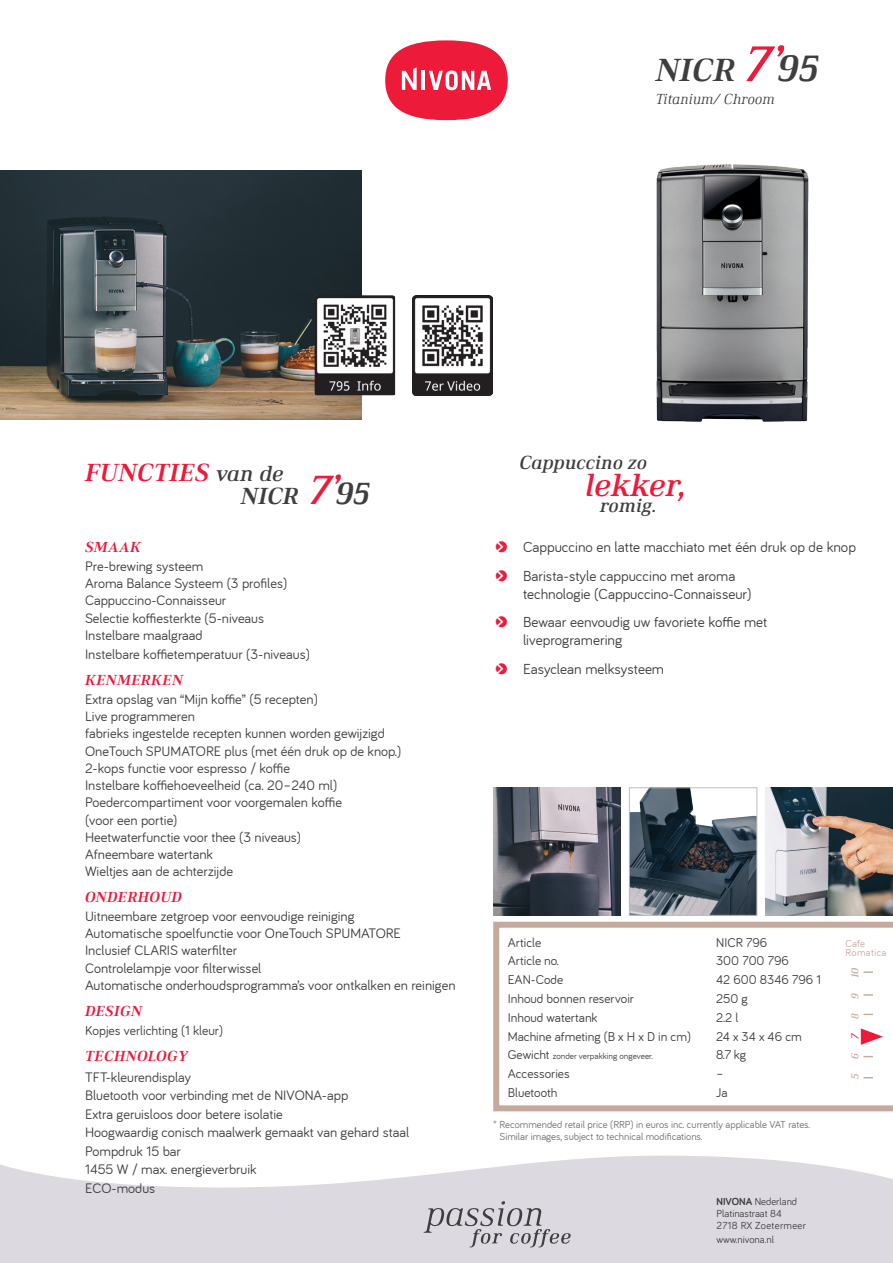
<style>
.page{position:relative;width:893px;height:1263px;background:#fff}
.page>*{position:absolute;margin:0;border:0;box-sizing:border-box;transform-origin:0 0}
._001_Prod_ANR_Bariol{font:italic 700 33px "Ethos";color:#3e3e3f}
._01_Head_Ethos_54_50{font:italic 500 33px "Ethos";color:#ed1a3a}
._5_Features{font:italic 700 25.5px "Ethos";color:#ed1a3a}
._001_Prod_ANR_Bariol-2{font:italic 700 24px "Ethos";color:#3e3e3f}
._13_black{font:italic 500 19.5px "Ethos";color:#3e3e3f}
.t1{font:15px/18px "Bariol";color:#3e3e3f}
.StVer_03_Funktionen{font:italic 700 15px "Ethos";letter-spacing:.02em;color:#ed1a3a}
._005_Ethos_ital_10_1{font:italic 300 15px "Ethos";color:#3e3e3f}
.StVer_03_Funktionen-2{font:14.25px "Bariol";color:#3e3e3f}
.StVer_03_Funktionen-3{font:13.5px "Bariol";color:#3e3e3f}
._001_Datenblatt_Tabe{font:13.2px "Bariol";color:#3e3e3f}
.t2{font:10.5px/12px "Bariol";color:#6e6f72}
._5_UVP_6_5{font:10.5px/12px "Bariol";color:#3e3e3f}
.t3{font:10.5px/9px "Bariol";letter-spacing:.03em;color:#c5a99d}
.t4{font:italic 500 10.5px "Ethos";color:#c5a99d}
.t5{font:italic 500 10.5px "Ethos";color:#ed1a3a}
._001_Datenblatt_Tabe-2{font:9px "Bariol";color:#3e3e3f}
.s1{font-size:51px;color:#ed1a3a}
.s2{font-size:37.8px}
.s3{font-weight:500;font-size:22.5px;color:#3e3e3f}
.s4{font-size:42px;color:#ed1a3a}
.s5{font-size:31.5px}
.s6{font-size:13.2px}
.s7{font-weight:700}
</style>
<div class="page">
<div style="left:385px;top:40px;width:123px;height:80px;background:#ed1a3a;border-radius:50%"></div>
<svg style="left:402px;top:67px;width:15px;height:23px"></svg>
<hr style="left:422px;top:71px;width:3px;height:19px;background:#fff">
<svg style="left:429px;top:71px;width:62px;height:19px"></svg>
<img style="left:765px;top:788px;width:128px;height:127px">
<img style="left:493px;top:788px;width:128px;height:127px">
<img style="left:631px;top:789px;width:124px;height:125px">
<div style="left:629px;top:787px;width:128px;height:129px;border:1px solid #bcbdc0"></div>
<img style="left:0;top:170px;width:361px;height:250px">
<svg style="left:493px;top:922px;width:400px;height:189px"></svg>
<svg style="left:863px;top:971px;width:10px;height:2px"></svg>
<svg style="left:863px;top:994px;width:10px;height:2px"></svg>
<svg style="left:861px;top:1028px;width:22px;height:17px"></svg>
<svg style="left:0;top:1155px;width:893px;height:108px;fill:#dcd9e1"></svg>
<svg style="left:424px;top:1201px;width:147px;height:46px;background:#c3c1c7"></svg>
<img style="left:656px;top:164px;width:153px;height:258px">
<img style="left:412px;top:296px;width:81px;height:100px">
<img style="left:315px;top:295px;width:80px;height:100px">
<p class="_001_Prod_ANR_Bariol" style="left:656px;top:50px;width:164px">NICR <span class="s1">7’</span><span class="s2">95</span></p>
<p class="_005_Ethos_ital_10_1" style="left:656px;top:90px;width:121px">Titanium/ Chroom</p>
<p class="_5_Features" style="left:85px;top:456px;width:200px">FUNCTIES <span class="s3">van de</span></p>
<p class="_001_Prod_ANR_Bariol-2" style="left:241px;top:482px;width:131px">NICR <span class="s4">7’</span><span class="s5">95</span></p>
<p class="StVer_03_Funktionen" style="left:85px;top:538px;width:58px">SMAAK</p>
<p class="StVer_03_Funktionen-2" style="left:85px;top:558px;width:120px">Pre-brewing systeem</p>
<p class="StVer_03_Funktionen-2" style="left:85px;top:575px;width:204px">Aroma Balance Systeem (3 profiles)</p>
<p class="StVer_03_Funktionen-2" style="left:85px;top:593px;width:143px">Cappuccino-Connaisseur</p>
<p class="StVer_03_Funktionen-2" style="left:85px;top:610px;width:181px">Selectie koffiesterkte (5-niveaus</p>
<p class="StVer_03_Funktionen-2" style="left:85px;top:627px;width:119px">Instelbare maalgraad</p>
<p class="StVer_03_Funktionen-2" style="left:85px;top:646px;width:226px">Instelbare koffietemperatuur (3-niveaus)</p>
<p class="StVer_03_Funktionen" style="left:85px;top:671px;width:100px">KENMERKEN</p>
<p class="StVer_03_Funktionen-2" style="left:85px;top:691px;width:234px">Extra opslag van “Mijn koffie” (5 recepten)</p>
<p class="StVer_03_Funktionen-2" style="left:85px;top:708px;width:111px">Live programmeren</p>
<p class="StVer_03_Funktionen-2" style="left:85px;top:726px;width:301px">fabrieks ingestelde recepten kunnen worden gewijzigd</p>
<p class="StVer_03_Funktionen-2" style="left:85px;top:743px;width:318px">OneTouch SPUMATORE plus (met één druk op de knop.)</p>
<p class="StVer_03_Funktionen-2" style="left:85px;top:760px;width:207px">2-kops functie voor espresso / koffie</p>
<p class="StVer_03_Funktionen-2" style="left:85px;top:777px;width:254px">Instelbare koffiehoeveelheid (ca. 20–240 ml)</p>
<p class="StVer_03_Funktionen-2" style="left:85px;top:794px;width:258px">Poedercompartiment voor voorgemalen koffie</p>
<p class="StVer_03_Funktionen-2" style="left:85px;top:812px;width:94px">(voor een portie)</p>
<p class="StVer_03_Funktionen-2" style="left:85px;top:829px;width:218px">Heetwaterfunctie voor thee (3 niveaus)</p>
<p class="StVer_03_Funktionen-2" style="left:85px;top:846px;width:129px">Afneembare watertank</p>
<p class="StVer_03_Funktionen-2" style="left:85px;top:863px;width:150px">Wieltjes aan de achterzijde</p>
<p class="StVer_03_Funktionen" style="left:85px;top:888px;width:99px">ONDERHOUD</p>
<p class="StVer_03_Funktionen-2" style="left:85px;top:908px;width:271px">Uitneembare zetgroep voor eenvoudige reiniging</p>
<p class="StVer_03_Funktionen-2" style="left:85px;top:925px;width:317px">Automatische spoelfunctie voor OneTouch SPUMATORE</p>
<p class="StVer_03_Funktionen-2" style="left:85px;top:942px;width:154px">Inclusief CLARIS waterfilter</p>
<p class="StVer_03_Funktionen-2" style="left:85px;top:960px;width:178px">Controlelampje voor filterwissel</p>
<p class="StVer_03_Funktionen-2" style="left:85px;top:977px;width:372px">Automatische onderhoudsprogramma’s voor ontkalken en reinigen</p>
<p class="StVer_03_Funktionen" style="left:85px;top:1002px;width:58px">DESIGN</p>
<p class="StVer_03_Funktionen-3" style="left:85px;top:1023px;width:139px">Kopjes verlichting (1 kleur)</p>
<p class="StVer_03_Funktionen" style="left:85px;top:1047px;width:105px">TECHNOLOGY</p>
<p class="StVer_03_Funktionen-2" style="left:85px;top:1069px;width:108px">TFT-kleurendisplay</p>
<p class="StVer_03_Funktionen-2" style="left:85px;top:1087px;width:265px">Bluetooth voor verbinding met de NIVONA-app</p>
<p class="StVer_03_Funktionen-2" style="left:85px;top:1106px;width:199px">Extra geruisloos door betere isolatie</p>
<p class="StVer_03_Funktionen-2" style="left:85px;top:1124px;width:326px">Hoogwaardig conisch maalwerk gemaakt van gehard staal</p>
<p class="StVer_03_Funktionen-2" style="left:85px;top:1143px;width:97px">Pompdruk 15 bar</p>
<p class="StVer_03_Funktionen-2" style="left:85px;top:1161px;width:173px">1455 W / max. energieverbruik</p>
<p class="StVer_03_Funktionen-2" style="left:85px;top:1180px;width:72px">ECO-modus</p>
<p class="_13_black" style="left:519px;top:451px;width:129px">Cappuccino zo</p>
<p class="_01_Head_Ethos_54_50" style="left:585px;top:465px;width:103px">lekker,</p>
<p class="_13_black" style="left:600px;top:494px;width:58px">romig.</p>
<p class="t1" style="left:523px;top:538px;width:334px">Cappuccino en latte macchiato met één druk op de knop</p>
<p class="t1" style="left:523px;top:566px;width:230px">Barista-style cappuccino met aroma technologie (Cappuccino-Connaisseur)</p>
<p class="t1" style="left:523px;top:613px;width:246px">Bewaar eenvoudig uw favoriete koffie met liveprogramering</p>
<p class="t1" style="left:523px;top:660px;width:143px">Easyclean melksysteem</p>
<p class="_001_Datenblatt_Tabe" style="left:508px;top:935px;width:35px">Article</p>
<p class="_001_Datenblatt_Tabe" style="left:716px;top:935px;width:53px">NICR 796</p>
<p class="_001_Datenblatt_Tabe" style="left:508px;top:953px;width:53px">Article no.</p>
<p class="_001_Datenblatt_Tabe" style="left:716px;top:953px;width:74px">300 700 796</p>
<p class="_001_Datenblatt_Tabe" style="left:508px;top:972px;width:57px">EAN-Code</p>
<p class="_001_Datenblatt_Tabe" style="left:716px;top:972px;width:107px">42 600 8346 796 1</p>
<p class="_001_Datenblatt_Tabe" style="left:508px;top:991px;width:128px">Inhoud bonnen reservoir</p>
<p class="_001_Datenblatt_Tabe" style="left:716px;top:991px;width:33px">250 g</p>
<p class="_001_Datenblatt_Tabe" style="left:508px;top:1010px;width:91px">Inhoud watertank</p>
<p class="_001_Datenblatt_Tabe" style="left:716px;top:1010px;width:24px">2.2 l</p>
<p class="_001_Datenblatt_Tabe" style="left:508px;top:1029px;width:185px">Machine afmeting (B x H x D in cm)</p>
<p class="_001_Datenblatt_Tabe" style="left:716px;top:1029px;width:87px">24 x 34 x 46 cm</p>
<p class="_001_Datenblatt_Tabe-2" style="left:508px;top:1051px;width:147px"><span class="s6">Gewicht</span> zonder verpakking ongeveer.</p>
<p class="_001_Datenblatt_Tabe" style="left:716px;top:1047px;width:32px">8.7 kg</p>
<p class="_001_Datenblatt_Tabe" style="left:508px;top:1066px;width:63px">Accessories</p>
<p class="_001_Datenblatt_Tabe" style="left:716px;top:1066px;width:9px">–</p>
<p class="_001_Datenblatt_Tabe" style="left:508px;top:1085px;width:51px">Bluetooth</p>
<p class="_001_Datenblatt_Tabe" style="left:716px;top:1085px;width:13px">Ja</p>
<p class="t2" style="left:499px;top:1118px;width:312px;text-indent:-6px">* Recommended retail price (RRP) in euros inc. currently applicable VAT rates.<br>Similar images, subject to technical modifications.</p>
<p class="_5_UVP_6_5" style="left:716px;top:1195px;width:91px"><span class="s7">NIVONA</span> Nederland<br>Platinastraat 84<br>2718 RX Zoetermeer</p>
<p class="_5_UVP_6_5" style="left:716px;top:1233px;width:59px">www.nivona.nl</p>
<p class="t3" style="left:846px;top:939px;width:42px">Cafe<br>Romatica</p>
<p class="t4" style="left:848px;top:978px;width:13px;rotate:-90deg">10</p>
<p class="t4" style="left:848px;top:999px;width:8px;rotate:-90deg">9</p>
<p class="t4" style="left:848px;top:1019px;width:7px;rotate:-90deg">8</p>
<p class="t5" style="left:848px;top:1039px;width:8px;rotate:-90deg">7</p>
<p class="t4" style="left:848px;top:1059px;width:7px;rotate:-90deg">6</p>
<p class="t4" style="left:848px;top:1079px;width:7px;rotate:-90deg">5</p>
</div>
